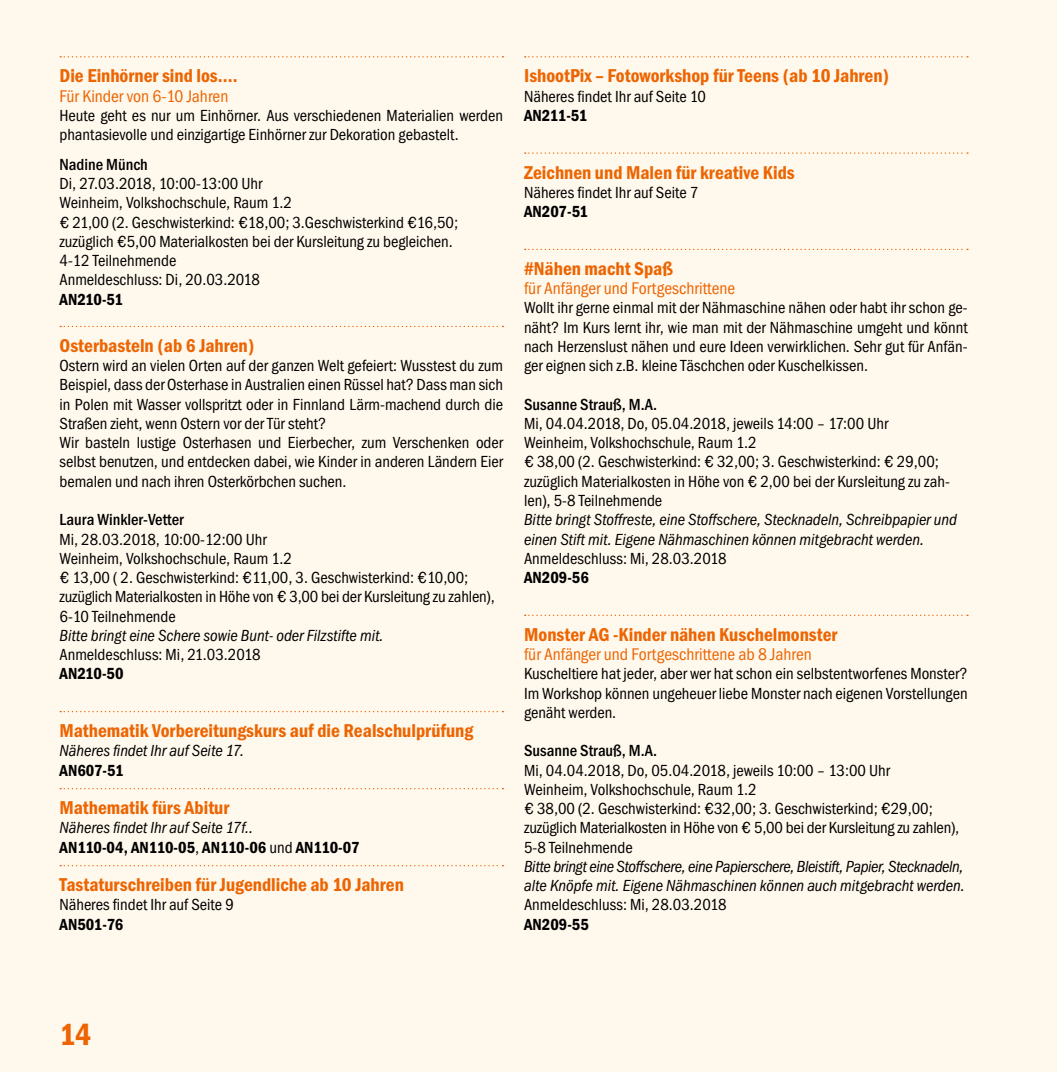
<style>
.page{position:relative;width:1057px;height:1072px;background:#fff}
.page>*{position:absolute;margin:0;border:0;box-sizing:border-box;transform-origin:0 0}
.t1{font:600 condensed 31.5px "Franklin Gothic";color:#ec6502}
.t2{font:600 condensed 19.25px "Franklin Gothic";color:#ec6502}
.t3{font:condensed 17.5px "Franklin Gothic";color:#ec6502}
.t4{font:condensed 16.62px/19.2px "Franklin Gothic";color:#000}
.t5{font:italic condensed 16.62px/19.2px "Franklin Gothic";letter-spacing:-.005em;color:#000}
.t6{font:600 condensed 16.62px/19.2px "Franklin Gothic";color:#000}
.t7{font:500 condensed 16.62px "Franklin Gothic";color:#000}
.s1{font-weight:400;font-style:italic}
.s2{font-weight:400}
</style>
<div class="page">
<div style="left:0;top:0;width:1057px;height:1071px;background:#fff8ec"></div>
<svg style="left:60px;top:56px;width:443px;height:1px"></svg>
<svg style="left:60px;top:326px;width:443px;height:1px"></svg>
<svg style="left:60px;top:711px;width:443px;height:1px"></svg>
<svg style="left:60px;top:788px;width:443px;height:1px"></svg>
<svg style="left:60px;top:865px;width:443px;height:1px"></svg>
<svg style="left:525px;top:56px;width:443px;height:1px"></svg>
<svg style="left:525px;top:152px;width:443px;height:2px"></svg>
<svg style="left:525px;top:249px;width:443px;height:1px"></svg>
<svg style="left:525px;top:614px;width:443px;height:2px"></svg>
<p class="t2" style="left:60px;top:65px;width:180px">Die Einhörner sind los....</p>
<p class="t3" style="left:60px;top:86px;width:170px">Für Kinder von 6-10 Jahren</p>
<p class="t4" style="left:60px;top:106px;width:445px">Heute geht es nur um Einhörner. Aus verschiedenen Materialien werden phantasievolle und einzigartige Einhörner zur Dekoration gebastelt.</p>
<p class="t7" style="left:60px;top:155px;width:90px">Nadine Münch</p>
<p class="t4" style="left:60px;top:174px;width:400px">Di, 27.03.2018, 10:00-13:00 Uhr<br>Weinheim, Volkshochschule, Raum 1.2<br>€ 21,00 (2. Geschwisterkind: €18,00; 3.Geschwisterkind €16,50; zuzüglich €5,00 Materialkosten bei der Kursleitung zu begleichen.<br>4-12 Teilnehmende<br>Anmeldeschluss: Di, 20.03.2018</p>
<p class="t6" style="left:60px;top:289px;width:65px">AN210-51</p>
<p class="t2" style="left:60px;top:334px;width:196px">Osterbasteln (ab 6 Jahren)</p>
<p class="t4" style="left:60px;top:356px;width:445px">Ostern wird an vielen Orten auf der ganzen Welt gefeiert: Wusstest du zum Beispiel, dass der Osterhase in Australien einen Rüssel hat? Dass man sich in Polen mit Wasser vollspritzt oder in Finnland Lärm-machend durch die Straßen zieht, wenn Ostern vor der Tür steht?<br>Wir basteln lustige Osterhasen und Eierbecher, zum Verschenken oder selbst benutzen, und entdecken dabei, wie Kinder in anderen Ländern Eier bemalen und nach ihren Osterkörbchen suchen.</p>
<p class="t7" style="left:60px;top:510px;width:126px">Laura Winkler-Vetter</p>
<p class="t4" style="left:60px;top:529px;width:437px">Mi, 28.03.2018, 10:00-12:00 Uhr<br>Weinheim, Volkshochschule, Raum 1.2<br>€ 13,00 ( 2. Geschwisterkind: €11,00, 3. Geschwisterkind: €10,00; zuzüglich Materialkosten in Höhe von € 3,00 bei der Kursleitung zu zahlen), 6-10 Teilnehmende</p>
<p class="t5" style="left:60px;top:626px;width:325px">Bitte bringt eine Schere sowie Bunt- oder Filzstifte mit.</p>
<p class="t4" style="left:60px;top:645px;width:202px">Anmeldeschluss: Mi, 21.03.2018</p>
<p class="t6" style="left:60px;top:664px;width:66px">AN210-50</p>
<p class="t2" style="left:60px;top:719px;width:415px">Mathematik Vorbereitungskurs auf die Realschulprüfung</p>
<p class="t5" style="left:60px;top:741px;width:186px">Näheres findet Ihr auf Seite 17.</p>
<p class="t6" style="left:60px;top:760px;width:65px">AN607-51</p>
<p class="t2" style="left:60px;top:796px;width:171px">Mathematik fürs Abitur</p>
<p class="t6" style="left:60px;top:818px;width:301px"><span class="s1">Näheres findet Ihr auf Seite 17f..<br></span>AN110-04, AN110-05<span class="s2">,</span> AN110-06 <span class="s2">und</span> AN110-07</p>
<p class="t2" style="left:60px;top:873px;width:346px">Tastaturschreiben für Jugendliche ab 10 Jahren</p>
<p class="t4" style="left:60px;top:895px;width:176px">Näheres findet Ihr auf Seite 9</p>
<p class="t6" style="left:60px;top:914px;width:65px">AN501-76</p>
<p class="t2" style="left:524px;top:65px;width:366px">IshootPix – Fotoworkshop für Teens (ab 10 Jahren)</p>
<p class="t4" style="left:524px;top:87px;width:183px">Näheres findet Ihr auf Seite 10</p>
<p class="t6" style="left:524px;top:106px;width:65px">AN211-51</p>
<p class="t2" style="left:524px;top:161px;width:272px">Zeichnen und Malen für kreative Kids</p>
<p class="t4" style="left:524px;top:183px;width:176px">Näheres findet Ihr auf Seite 7</p>
<p class="t6" style="left:524px;top:202px;width:65px">AN207-51</p>
<p class="t2" style="left:524px;top:257px;width:150px">#Nähen macht Spaß</p>
<p class="t3" style="left:524px;top:278px;width:212px">für Anfänger und Fortgeschrittene</p>
<p class="t4" style="left:524px;top:298px;width:445px;text-align:justify">Wollt ihr gerne einmal mit der Nähmaschine nähen oder habt ihr schon ge&shy;näht? Im Kurs lernt ihr, wie man mit der Nähmaschine umgeht und könnt nach Herzenslust nähen und eure Ideen verwirklichen. Sehr gut für Anfän&shy;ger eignen sich z.B. kleine Täschchen oder Kuschelkissen.</p>
<p class="t7" style="left:524px;top:395px;width:135px">Susanne Strauß, M.A.</p>
<p class="t4" style="left:524px;top:414px;width:427px">Mi, 04.04.2018, Do, 05.04.2018, jeweils 14:00 – 17:00 Uhr Weinheim, Volkshochschule, Raum 1.2<br>€ 38,00 (2. Geschwisterkind: € 32,00; 3. Geschwisterkind: € 29,00; zuzüglich Materialkosten in Höhe von € 2,00 bei der Kursleitung zu zah&shy;len), 5-8 Teilnehmende</p>
<p class="t5" style="left:524px;top:510px;width:434px">Bitte bringt Stoffreste, eine Stoffschere, Stecknadeln, Schreibpapier und einen Stift mit. Eigene Nähmaschinen können mitgebracht werden.</p>
<p class="t4" style="left:524px;top:549px;width:204px">Anmeldeschluss: Mi, 28.03.2018</p>
<p class="t6" style="left:524px;top:568px;width:66px">AN209-56</p>
<p class="t2" style="left:524px;top:623px;width:315px">Monster AG -Kinder nähen Kuschelmonster</p>
<p class="t3" style="left:524px;top:644px;width:289px">für Anfänger und Fortgeschrittene ab 8 Jahren</p>
<p class="t4" style="left:524px;top:664px;width:445px;text-align:justify">Kuscheltiere hat jeder, aber wer hat schon ein selbstentworfenes Monster?<br>Im Workshop können ungeheuer liebe Monster nach eigenen Vorstellungen genäht werden.</p>
<p class="t7" style="left:524px;top:741px;width:135px">Susanne Strauß, M.A.</p>
<p class="t4" style="left:524px;top:760px;width:437px">Mi, 04.04.2018, Do, 05.04.2018, jeweils 10:00 – 13:00 Uhr<br>Weinheim, Volkshochschule, Raum 1.2<br>€ 38,00 (2. Geschwisterkind: €32,00; 3. Geschwisterkind; €29,00; zuzüglich Materialkosten in Höhe von € 5,00 bei der Kursleitung zu zahlen), 5-8 Teilnehmende</p>
<p class="t5" style="left:524px;top:857px;width:442px">Bitte bringt eine Stoffschere, eine Papierschere, Bleistift, Papier, Stecknadeln, alte Knöpfe mit. Eigene Nähmaschinen können auch mitgebracht werden.</p>
<p class="t4" style="left:524px;top:895px;width:204px">Anmeldeschluss: Mi, 28.03.2018</p>
<p class="t6" style="left:524px;top:914px;width:66px">AN209-55</p>
<h1 class="t1" style="left:60px;top:1016px;width:33px">14</h1>
</div>
